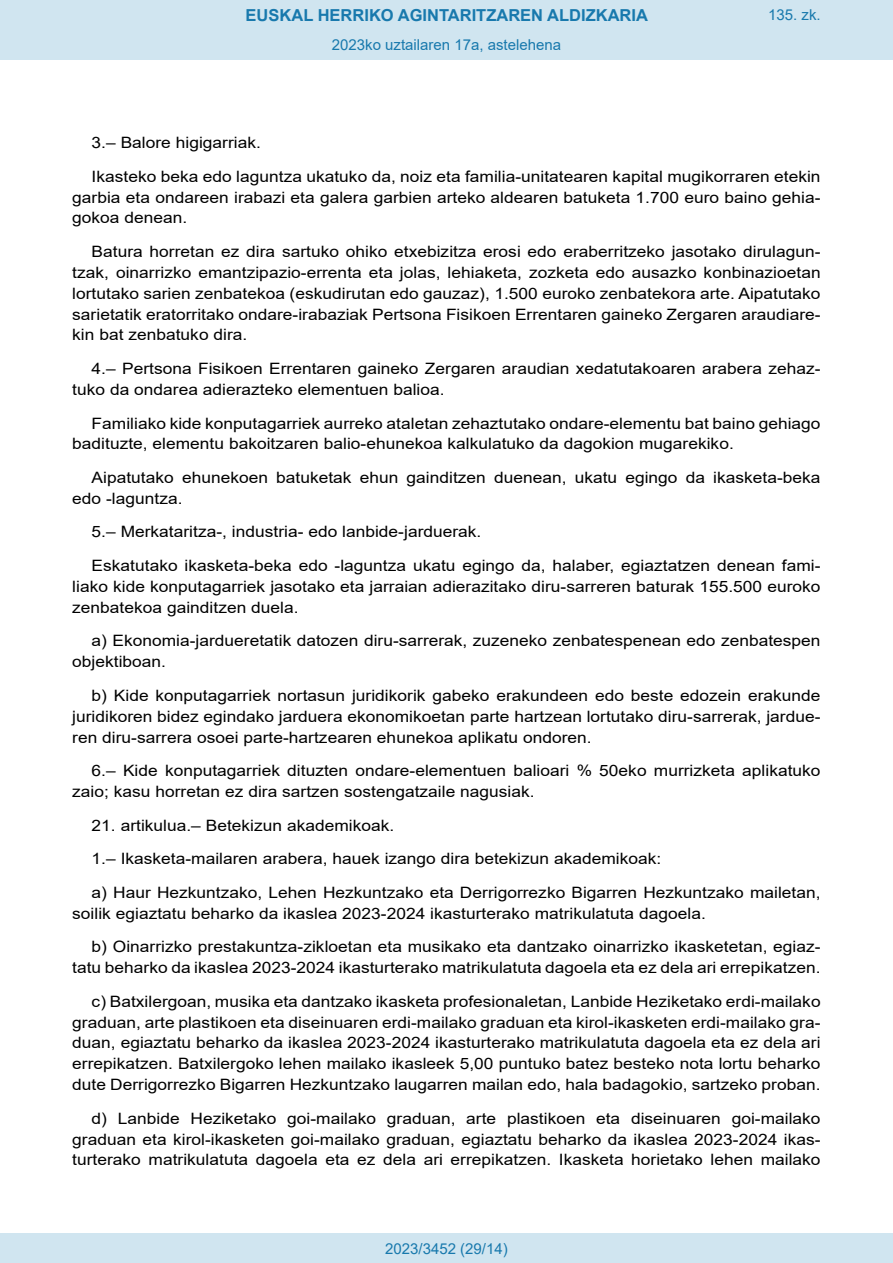
<style>
.page{position:relative;width:893px;height:1263px;background:#fff}
.page>*{position:absolute;margin:0;border:0;box-sizing:border-box;transform-origin:0 0}
.t1{font:700 16.5px "Arial";color:#1879ad}
.BOPVDetalle{font:15.6px/20.9px "Arial";color:#000;text-align:justify;scale:1.11 1}
.Paginacion_Centro{font:15px "Arial";color:#1879ad}
</style>
<div class="page">
<div style="left:0;top:0;width:893px;height:60px;background:#d0e5f0"></div>
<div style="left:0;top:1233px;width:893px;height:30px;background:#d0e5f0"></div>
<p class="t1" style="left:246px;top:3px;width:404px">EUSKAL HERRIKO AGINTARITZAREN ALDIZKARIA</p>
<p class="Paginacion_Centro" style="left:332px;top:35px;width:231px">2023ko uztailaren 17a, astelehena</p>
<p class="Paginacion_Centro" style="left:768px;top:5px;width:54px">135. zk.</p>
<p class="BOPVDetalle" style="left:92px;top:132px;width:154px">3.– Balore higigarriak.</p>
<p class="BOPVDetalle" style="left:72px;top:166px;width:676px;text-indent:19px">Ikasteko beka edo laguntza ukatuko da, noiz eta familia-unitatearen kapital mugikorraren etekin garbia eta ondareen irabazi eta galera garbien arteko aldearen batuketa 1.700 euro baino gehia&shy;gokoa denean.</p>
<p class="BOPVDetalle" style="left:72px;top:241px;width:676px;text-indent:19px">Batura horretan ez dira sartuko ohiko etxebizitza erosi edo eraberritzeko jasotako dirulagun&shy;tzak, oinarrizko emantzipazio-errenta eta jolas, lehiaketa, zozketa edo ausazko konbinazioetan lortutako sarien zenbatekoa (eskudirutan edo gauzaz), 1.500 euroko zenbatekora arte. Aipatutako sarietatik eratorritako ondare-irabaziak Pertsona Fisikoen Errentaren gaineko Zergaren araudiare&shy;kin bat zenbatuko dira.</p>
<p class="BOPVDetalle" style="left:72px;top:358px;width:676px;text-indent:19px">4.– Pertsona Fisikoen Errentaren gaineko Zergaren araudian xedatutakoaren arabera zehaz&shy;tuko da ondarea adierazteko elementuen balioa.</p>
<p class="BOPVDetalle" style="left:72px;top:412px;width:676px;text-indent:19px">Familiako kide konputagarriek aurreko ataletan zehaztutako ondare-elementu bat baino gehiago badituzte, elementu bakoitzaren balio-ehunekoa kalkulatuko da dagokion mugarekiko.</p>
<p class="BOPVDetalle" style="left:72px;top:467px;width:676px;text-indent:19px">Aipatutako ehunekoen batuketak ehun gainditzen duenean, ukatu egingo da ikasketa-beka edo -laguntza.</p>
<p class="BOPVDetalle" style="left:92px;top:521px;width:353px">5.– Merkataritza-, industria- edo lanbide-jarduerak.</p>
<p class="BOPVDetalle" style="left:72px;top:555px;width:676px;text-indent:19px">Eskatutako ikasketa-beka edo -laguntza ukatu egingo da, halaber, egiaztatzen denean fami&shy;liako kide konputagarriek jasotako eta jarraian adierazitako diru-sarreren baturak 155.500 euroko zenbatekoa gainditzen duela.</p>
<p class="BOPVDetalle" style="left:72px;top:630px;width:676px;text-indent:19px">a) Ekonomia-jardueretatik datozen diru-sarrerak, zuzeneko zenbatespenean edo zenbatespen objektiboan.</p>
<p class="BOPVDetalle" style="left:72px;top:685px;width:676px;text-indent:19px">b) Kide konputagarriek nortasun juridikorik gabeko erakundeen edo beste edozein erakunde juridikoren bidez egindako jarduera ekonomikoetan parte hartzean lortutako diru-sarrerak, jardue&shy;ren diru-sarrera osoei parte-hartzearen ehunekoa aplikatu ondoren.</p>
<p class="BOPVDetalle" style="left:72px;top:760px;width:676px;text-indent:19px">6.– Kide konputagarriek dituzten ondare-elementuen balioari % 50eko murrizketa aplikatuko zaio; kasu horretan ez dira sartzen sostengatzaile nagusiak.</p>
<p class="BOPVDetalle" style="left:92px;top:814px;width:274px">21. artikulua.– Betekizun akademikoak.</p>
<p class="BOPVDetalle" style="left:92px;top:848px;width:515px">1.– Ikasketa-mailaren arabera, hauek izango dira betekizun akademikoak:</p>
<p class="BOPVDetalle" style="left:72px;top:882px;width:676px;text-indent:19px">a) Haur Hezkuntzako, Lehen Hezkuntzako eta Derrigorrezko Bigarren Hezkuntzako mailetan, soilik egiaztatu beharko da ikaslea 2023-2024 ikasturterako matrikulatuta dagoela.</p>
<p class="BOPVDetalle" style="left:72px;top:936px;width:676px;text-align:right">b) Oinarrizko prestakuntza-zikloetan eta musikako eta dantzako oinarrizko ikasketetan, egiaz&shy;tatu beharko da ikaslea 2023-2024 ikasturterako matrikulatuta dagoela eta ez dela ari errepikatzen.</p>
<p class="BOPVDetalle" style="left:72px;top:991px;width:676px;text-indent:19px">c) Batxilergoan, musika eta dantzako ikasketa profesionaletan, Lanbide Heziketako erdi-mailako graduan, arte plastikoen eta diseinuaren erdi-mailako graduan eta kirol-ikasketen erdi-mailako gra&shy;duan, egiaztatu beharko da ikaslea 2023-2024 ikasturterako matrikulatuta dagoela eta ez dela ari errepikatzen. Batxilergoko lehen mailako ikasleek 5,00 puntuko batez besteko nota lortu beharko dute Derrigorrezko Bigarren Hezkuntzako laugarren mailan edo, hala badagokio, sartzeko proban.</p>
<p class="BOPVDetalle" style="left:72px;top:1108px;width:676px;text-indent:19px">d) Lanbide Heziketako goi-mailako graduan, arte plastikoen eta diseinuaren goi-mailako graduan eta kirol-ikasketen goi-mailako graduan, egiaztatu beharko da ikaslea 2023-2024 ikas&shy;turterako matrikulatuta dagoela eta ez dela ari errepikatzen. Ikasketa horietako lehen mailako</p>
<p class="Paginacion_Centro" style="left:385px;top:1238px;width:124px">2023/3452 (29/14)</p>
</div>
